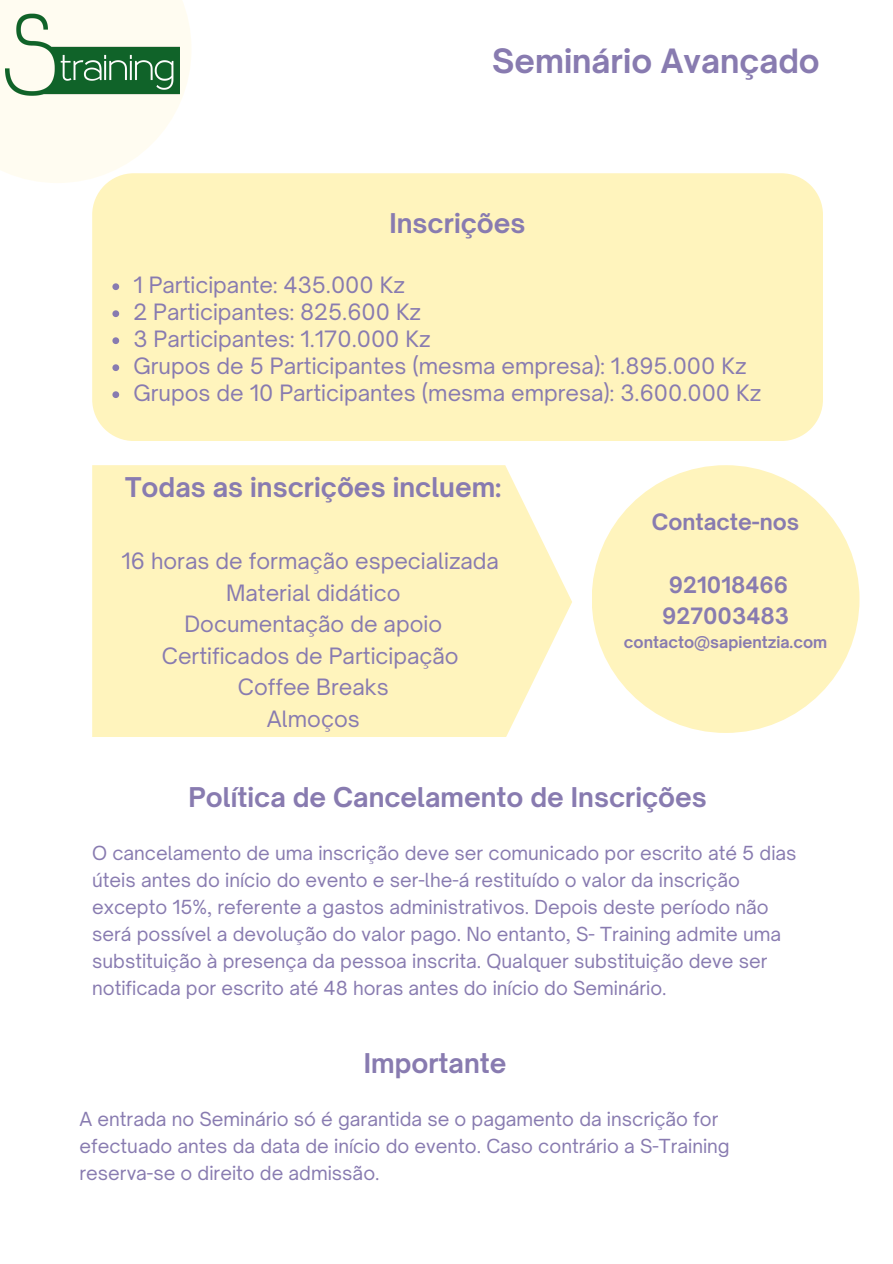
<style>
.page{position:relative;width:893px;height:1264px;background:#fff}
.page>*{position:absolute;margin:0;border:0;box-sizing:border-box;transform-origin:0 0}
.t1{font:700 32.1px "Open Sauce One";color:#887bb0}
.t2{font:700 26.1px "Open Sauce One";color:#887bb0}
.t3{font:21.6px/31.5px "Open Sauce One";color:#887bb0}
.t4{font:700 21.6px/31.5px "Open Sauce One";color:#887bb0;text-align:center}
.t5{font:18.6px/27px "Open Sauce One";color:#887bb0}
.t6{font:700 15.6px "Open Sauce One";color:#887bb0}
</style>
<div class="page">
<div style="left:0;top:0;width:191px;height:183px;background:linear-gradient(to right,#fffcef,#fffef8)"></div>
<img style="left:5px;top:9px;width:174px;height:104px">
<div style="left:92px;top:173px;width:730px;height:268px;background:#fff4bd"></div>
<svg style="left:112px;top:283px;width:7px;height:7px"></svg>
<svg style="left:112px;top:310px;width:7px;height:7px"></svg>
<svg style="left:112px;top:337px;width:7px;height:7px"></svg>
<svg style="left:112px;top:364px;width:7px;height:7px"></svg>
<svg style="left:112px;top:391px;width:7px;height:7px"></svg>
<svg style="left:92px;top:465px;width:480px;height:272px;background:#fff4c0"></svg>
<div style="left:591px;top:465px;width:268px;height:268px;background:#fff4bd;border-radius:50%"></div>
<h1 class="t1" style="left:492px;top:41px;width:329px">Seminário Avançado</h1>
<h2 class="t2" style="left:389px;top:207px;width:137px">Inscrições</h2>
<p class="t3" style="left:133px;top:272px;width:629px;line-height:27px">1 Participante: 435.000 Kz<br>2 Participantes: 825.600 Kz<br>3 Participantes: 1.170.000 Kz<br>Grupos de 5 Participantes (mesma empresa): 1.895.000 Kz Grupos de 10 Participantes (mesma empresa): 3.600.000 Kz</p>
<h2 class="t2" style="left:125px;top:471px;width:378px">Todas as inscrições incluem:</h2>
<p class="t3" style="left:122px;top:545px;width:379px;text-align:center">16 horas de formação especializada<br>Material didático<br>Documentação de apoio<br>Certificados de Participação<br>Coffee Breaks<br>Almoços</p>
<p class="t4" style="left:651px;top:505px;width:149px">Contacte-nos</p>
<p class="t4" style="left:662px;top:568px;width:128px">921018466<br>927003483</p>
<p class="t6" style="left:624px;top:632px;width:205px">contacto@sapientzia.com</p>
<h2 class="t2" style="left:189px;top:781px;width:520px">Política de Cancelamento de Inscrições</h2>
<p class="t5" style="left:92px;top:839px;width:705px">O cancelamento de uma inscrição deve ser comunicado por escrito até 5 dias úteis antes do início do evento e ser-lhe-á restituído o valor da inscrição excepto 15%, referente a gastos administrativos. Depois deste período não será possível a devolução do valor pago. No entanto, S- Training admite uma substituição à presença da pessoa inscrita. Qualquer substituição deve ser notificada por escrito até 48 horas antes do início do Seminário.</p>
<h2 class="t2" style="left:364px;top:1047px;width:144px">Importante</h2>
<p class="t5" style="left:79px;top:1105px;width:651px">A entrada no Seminário só é garantida se o pagamento da inscrição for efectuado antes da data de início do evento. Caso contrário a S-Training reserva-se o direito de admissão.</p>
</div>
